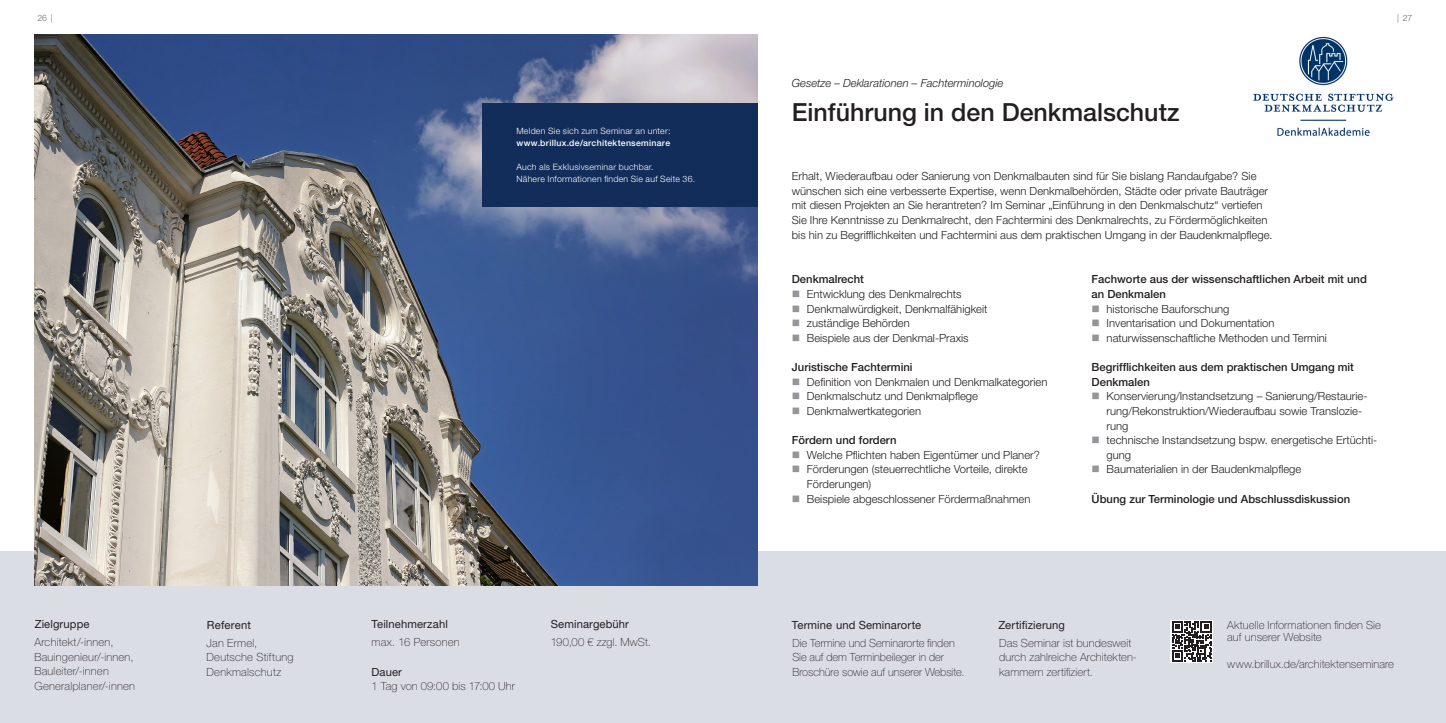
<style>
.page{position:relative;width:1446px;height:723px;background:#fff}
.page>*{position:absolute;margin:0;border:0;box-sizing:border-box;transform-origin:0 0}
.t1{font:500 25px "Helvetica Neue LT Pro";color:#231f20}
.t2{font:300 11.25px/14.6px "Helvetica Neue LT Pro";color:#231f20}
.t3{font:100 11.25px/14.6px "Helvetica Neue LT Pro";letter-spacing:.01em;color:#231f20}
.t4{font:500 11.25px/14.6px "Helvetica Neue LT Pro";color:#231f20}
.t5{font:11.25px "Helvetica Neue LT Pro";letter-spacing:.01em;color:#231f20}
.t6{font:italic 300 11.25px "Helvetica Neue LT Pro";color:#231f20}
.t7{font:300 8.75px/12.1px "Helvetica Neue LT Pro";letter-spacing:.03em;color:#fff}
.t8{font:500 8.75px "Helvetica Neue LT Pro";letter-spacing:.03em;color:#fff}
.t9{font:300 8.75px "Helvetica Neue LT Pro";color:#6c6d70}
.s1{color:#939598}
</style>
<div class="page">
<div style="left:0;top:551px;width:1446px;height:172px;background:#dbdde5"></div>
<img style="left:34px;top:34px;width:723px;height:551px">
<div style="left:482px;top:103px;width:275px;height:104px;background:#122d5a"></div>
<svg style="left:1170px;top:620px;width:43px;height:43px"></svg>
<svg style="left:1171px;top:621px;width:41px;height:40px;background:#757273"></svg>
<img style="left:1253px;top:36px;width:141px;height:100px">
<p class="t9" style="left:37px;top:13px;width:17px">26 |</p>
<p class="t9" style="left:1397px;top:13px;width:17px">| 27</p>
<p class="t7" style="left:516px;top:124px;width:155px">Melden Sie sich zum Seminar an unter:</p>
<p class="t8" style="left:516px;top:138px;width:155px">www.brillux.de/architektenseminare</p>
<p class="t7" style="left:516px;top:161px;width:180px">Auch als Exklusivseminar buchbar.<br>Nähere Informationen finden Sie auf Seite 36.</p>
<p class="t5" style="left:35px;top:617px;width:56px">Zielgruppe</p>
<p class="t3" style="left:34px;top:635px;width:102px">Architekt/-innen,<br>Bauingenieur/-innen,<br>Bauleiter/-innen<br>Generalplaner/-innen</p>
<p class="t5" style="left:207px;top:618px;width:46px">Referent</p>
<p class="t3" style="left:207px;top:635px;width:88px">Jan Ermel,<br>Deutsche Stiftung<br>Denkmalschutz</p>
<p class="t5" style="left:551px;top:617px;width:80px">Seminargebühr</p>
<p class="t5" style="left:371px;top:617px;width:78px">Teilnehmerzahl</p>
<p class="t5" style="left:371px;top:665px;width:32px">Dauer</p>
<p class="t3" style="left:371px;top:635px;width:90px">max. 16 Personen</p>
<p class="t3" style="left:551px;top:635px;width:102px">190,00 € zzgl. MwSt.</p>
<p class="t3" style="left:371px;top:678px;width:145px">1 Tag von 09:00 bis 17:00 Uhr</p>
<p class="t6" style="left:792px;top:76px;width:213px">Gesetze – Deklarationen – Fachterminologie</p>
<h1 class="t1" style="left:792px;top:97px;width:389px">Einführung in den Denkmalschutz</h1>
<p class="t2" style="left:792px;top:169px;width:482px">Erhalt, Wiederaufbau oder Sanierung von Denkmalbauten sind für Sie bislang Randaufgabe? Sie wünschen sich eine verbesserte Expertise, wenn Denkmalbehörden, Städte oder private Bauträger mit diesen Projekten an Sie herantreten? Im Seminar „Einführung in den Denkmalschutz“ vertiefen Sie Ihre Kenntnisse zu Denkmalrecht, den Fachtermini des Denkmalrechts, zu Fördermöglichkeiten bis hin zu Begrifflichkeiten und Fachtermini aus dem praktischen Umgang in der Baudenkmalpflege.</p>
<p class="t4" style="left:792px;top:272px;width:74px">Denkmalrecht</p>
<p class="t2" style="left:792px;top:286px;width:171px"><span class="s1">■</span> Entwicklung des Denkmalrechts</p>
<p class="t2" style="left:792px;top:301px;width:197px"><span class="s1">■</span> Denkmalwürdigkeit, Denkmalfähigkeit</p>
<p class="t2" style="left:792px;top:316px;width:119px"><span class="s1">■</span> zuständige Behörden</p>
<p class="t2" style="left:792px;top:330px;width:178px"><span class="s1">■</span> Beispiele aus der Denkmal-Praxis</p>
<p class="t4" style="left:792px;top:360px;width:122px">Juristische Fachtermini</p>
<p class="t2" style="left:792px;top:374px;width:257px"><span class="s1">■</span> Definition von Denkmalen und Denkmalkategorien</p>
<p class="t2" style="left:792px;top:389px;width:188px"><span class="s1">■</span> Denkmalschutz und Denkmalpflege</p>
<p class="t2" style="left:792px;top:403px;width:131px"><span class="s1">■</span> Denkmalwertkategorien</p>
<p class="t4" style="left:792px;top:433px;width:106px">Fördern und fordern</p>
<p class="t2" style="left:792px;top:447px;width:249px"><span class="s1">■</span> Welche Pflichten haben Eigentümer und Planer?</p>
<p class="t2" style="left:807px;top:462px;width:222px;text-indent:-15px"><span class="s1">■</span> Förderungen (steuerrechtliche Vorteile, direkte<br>Förderungen)</p>
<p class="t2" style="left:792px;top:491px;width:240px"><span class="s1">■</span> Beispiele abgeschlossener Fördermaßnahmen</p>
<p class="t4" style="left:1091px;top:272px;width:277px">Fachworte aus der wissenschaftlichen Arbeit mit und an Denkmalen</p>
<p class="t2" style="left:1091px;top:301px;width:139px"><span class="s1">■</span> historische Bauforschung</p>
<p class="t2" style="left:1091px;top:316px;width:184px"><span class="s1">■</span> Inventarisation und Dokumentation</p>
<p class="t2" style="left:1091px;top:330px;width:237px"><span class="s1">■</span> naturwissenschaftliche Methoden und Termini</p>
<p class="t4" style="left:1091px;top:360px;width:264px">Begrifflichkeiten aus dem praktischen Umgang mit<br>Denkmalen</p>
<p class="t2" style="left:1106px;top:389px;width:262px;text-indent:-15px"><span class="s1">■</span> Konservierung/Instandsetzung – Sanierung/Restaurie&shy;rung/Rekonstruktion/Wiederaufbau sowie Translozie&shy;rung</p>
<p class="t2" style="left:1106px;top:433px;width:272px;text-indent:-15px"><span class="s1">■</span> technische Instandsetzung bspw. energetische Ertüchti&shy;gung</p>
<p class="t2" style="left:1091px;top:462px;width:211px"><span class="s1">■</span> Baumaterialien in der Baudenkmalpflege</p>
<p class="t4" style="left:1091px;top:491px;width:260px">Übung zur Terminologie und Abschlussdiskussion</p>
<p class="t5" style="left:792px;top:618px;width:131px">Termine und Seminarorte</p>
<p class="t5" style="left:998px;top:618px;width:68px">Zertifizierung</p>
<p class="t3" style="left:792px;top:635px;width:174px">Die Termine und Seminarorte finden<br>Sie auf dem Terminbeileger in der<br>Broschüre sowie auf unserer Website.</p>
<p class="t3" style="left:999px;top:635px;width:139px">Das Seminar ist bundesweit durch zahlreiche Architekten&shy;kammern zertifiziert.</p>
<p class="t3" style="left:1227px;top:619px;width:155px;line-height:12.1px">Aktuelle Informationen finden Sie auf unserer Website</p>
<p class="t3" style="left:1227px;top:656px;width:168px">www.brillux.de/architektenseminare</p>
</div>
